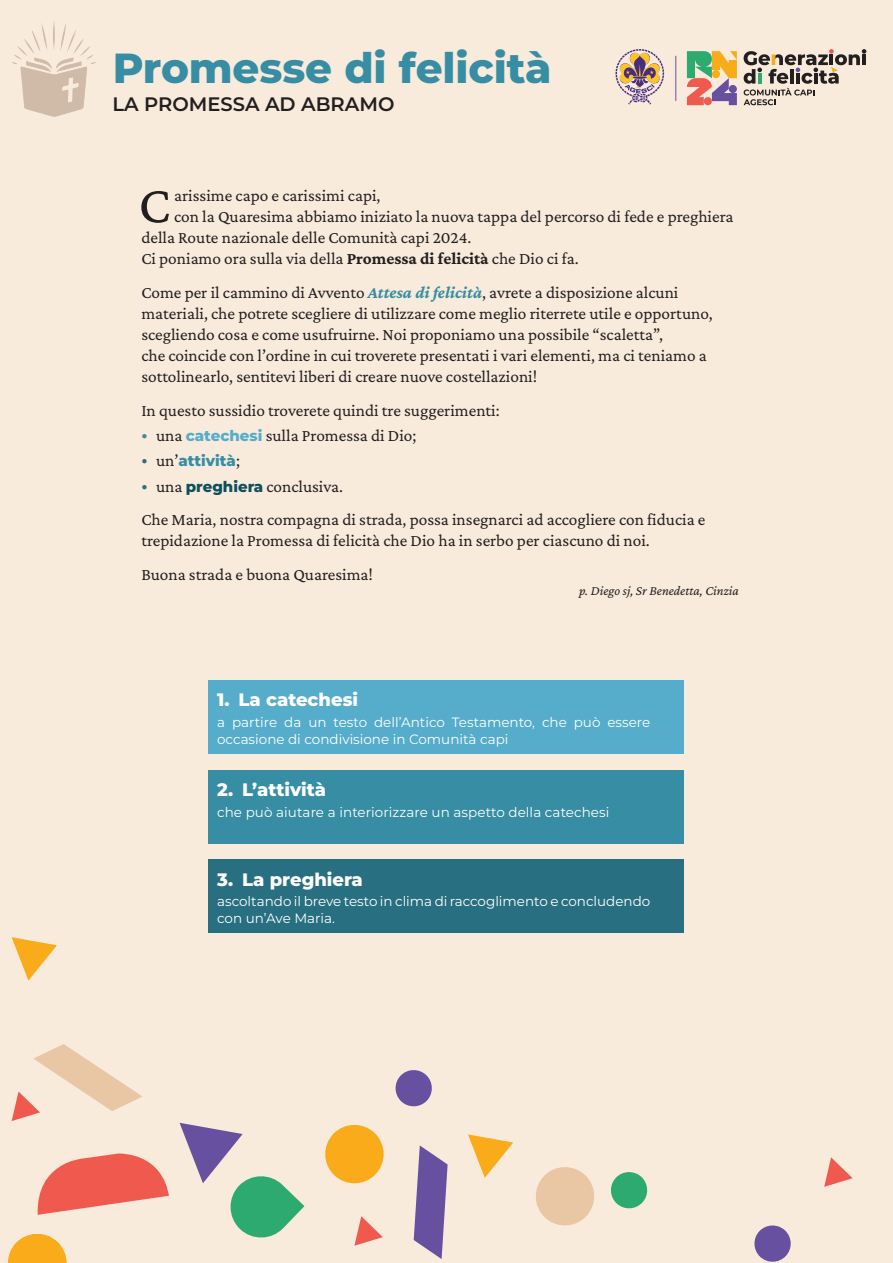
<style>
.page{position:relative;width:893px;height:1263px;background:#f8ebdc}
.page>*{position:absolute;margin:0;border:0;box-sizing:border-box;transform-origin:0 0}
.t1{font:53.85px "Crimson Pro";color:#231f20}
.t2{font:800 42px "Montserrat";letter-spacing:-.005em;color:#378da3}
.t3{font:600 19.5px "Montserrat";color:#231f20}
.t4{font:800 18px "Montserrat";color:#fff}
.t5{font:17.25px/21px "Crimson Pro";color:#231f20}
.t6{font:800 15px "Montserrat";color:#378da3}
.t7{font:13.5px/16.5px "Montserrat";color:#fff}
.t8{font:italic 13.5px "Crimson Pro";color:#231f20}
.s1{font-weight:700}
.s2{font-weight:700;font-style:italic;color:#378da3}
.s3{font-family:"Montserrat";font-weight:700;color:#378da3}
.s4{font-family:"Montserrat";font-weight:800;font-size:15px;color:#55adcb}
.s5{font-weight:700;font-size:17.25px;color:#286f81}
.s6{font-family:"Crimson Pro";font-weight:400;font-size:17.25px;color:#231f20}
.s7{font-family:"Montserrat";font-weight:700;color:#286f81}
.s8{font-family:"Montserrat";font-weight:800;font-size:15px;color:#0f4f5d}
</style>
<div class="page">
<svg style="left:468px;top:1134px;width:45px;height:44px"></svg>
<svg style="left:354px;top:1216px;width:29px;height:30px"></svg>
<svg style="left:414px;top:1145px;width:34px;height:114px"></svg>
<svg style="left:325px;top:1125px;width:59px;height:59px"></svg>
<svg style="left:395px;top:1070px;width:37px;height:37px"></svg>
<svg style="left:12px;top:937px;width:45px;height:44px"></svg>
<svg style="left:37px;top:1153px;width:132px;height:62px"></svg>
<svg style="left:754px;top:1225px;width:37px;height:37px"></svg>
<svg style="left:180px;top:1123px;width:124px;height:115px"></svg>
<svg style="left:536px;top:1167px;width:58px;height:59px"></svg>
<svg style="left:611px;top:1172px;width:37px;height:37px"></svg>
<svg style="left:824px;top:1157px;width:28px;height:30px"></svg>
<svg style="left:12px;top:1044px;width:131px;height:77px"></svg>
<svg style="left:8px;top:1234px;width:59px;height:29px"></svg>
<hr style="left:675px;top:56px;width:1px;height:45px;background:#6850a1">
<svg style="left:615px;top:49px;width:49px;height:56px"></svg>
<svg style="left:744px;top:49px;width:122px;height:56px"></svg>
<svg style="left:687px;top:51px;width:50px;height:54px"></svg>
<img style="left:12px;top:22px;width:84px;height:95px">
<div style="left:209px;top:680px;width:475px;height:74px;background:#55adcb"></div>
<div style="left:209px;top:770px;width:475px;height:74px;background:#378da3"></div>
<div style="left:209px;top:860px;width:475px;height:73px;background:#286f81"></div>
<h2 class="t2" style="left:113px;top:40px;width:440px">Promesse di felicità</h2>
<p class="t3" style="left:113px;top:92px;width:283px">LA PROMESSA AD ABRAMO</p>
<h1 class="t1" style="left:139px;top:171px;width:33px">C</h1>
<p class="t5" style="left:174px;top:185px;width:208px">arissime capo e carissimi capi,</p>
<p class="t5" style="left:174px;top:206px;width:561px">con la Quaresima abbiamo iniziato la nuova tappa del percorso di fede e preghiera</p>
<p class="t5" style="left:141px;top:227px;width:332px">della Route nazionale delle Comunità capi 2024.</p>
<p class="t5" style="left:141px;top:248px;width:439px">Ci poniamo ora sulla via della <span class="s1">Promessa di felicità</span> che Dio ci fa.</p>
<p class="t5" style="left:141px;top:282px;width:573px">Come per il cammino di Avvento <span class="s2">Attesa di felicità</span>, avrete a disposizione alcuni materiali, che potrete scegliere di utilizzare come meglio riterrete utile e opportuno, scegliendo cosa e come usufruirne. Noi proponiamo una possibile “scaletta”,<br>che coincide con l’ordine in cui troverete presentati i vari elementi, ma ci teniamo a sottolinearlo, sentitevi liberi di creare nuove costellazioni!</p>
<p class="t5" style="left:141px;top:399px;width:360px">In questo sussidio troverete quindi tre suggerimenti:</p>
<p class="t5" style="left:141px;top:425px;width:277px"><span class="s3">•</span> una <span class="s4">catechesi</span> sulla Promessa di Dio;</p>
<p class="t6" style="left:141px;top:451px;width:100px"><span class="s5">•</span> <span class="s6">un’</span>attività<span class="s6">;</span></p>
<p class="t5" style="left:141px;top:469px;width:566px;line-height:33.8px"><span class="s7">•</span> una <span class="s8">preghiera</span> conclusiva.<br>Che Maria, nostra compagna di strada, possa insegnarci ad accogliere con fiducia e</p>
<p class="t5" style="left:141px;top:524px;width:510px;line-height:33.8px">trepidazione la Promessa di felicità che Dio ha in serbo per ciascuno di noi.<br>Buona strada e buona Quaresima!</p>
<p class="t8" style="left:579px;top:582px;width:161px">p. Diego sj, Sr Benedetta, Cinzia</p>
<p class="t4" style="left:217px;top:688px;width:143px">1. La catechesi</p>
<p class="t7" style="left:217px;top:714px;width:435px">a partire da un testo dell’Antico Testamento, che può essere occasione di condivisione in Comunità capi</p>
<p class="t4" style="left:217px;top:778px;width:111px">2. L’attività</p>
<p class="t7" style="left:217px;top:803px;width:394px">che può aiutare a interiorizzare un aspetto della catechesi</p>
<p class="t4" style="left:217px;top:867px;width:147px">3. La preghiera</p>
<p class="t7" style="left:217px;top:893px;width:435px">ascoltando il breve testo in clima di raccoglimento e concludendo con un’Ave Maria.</p>
</div>
